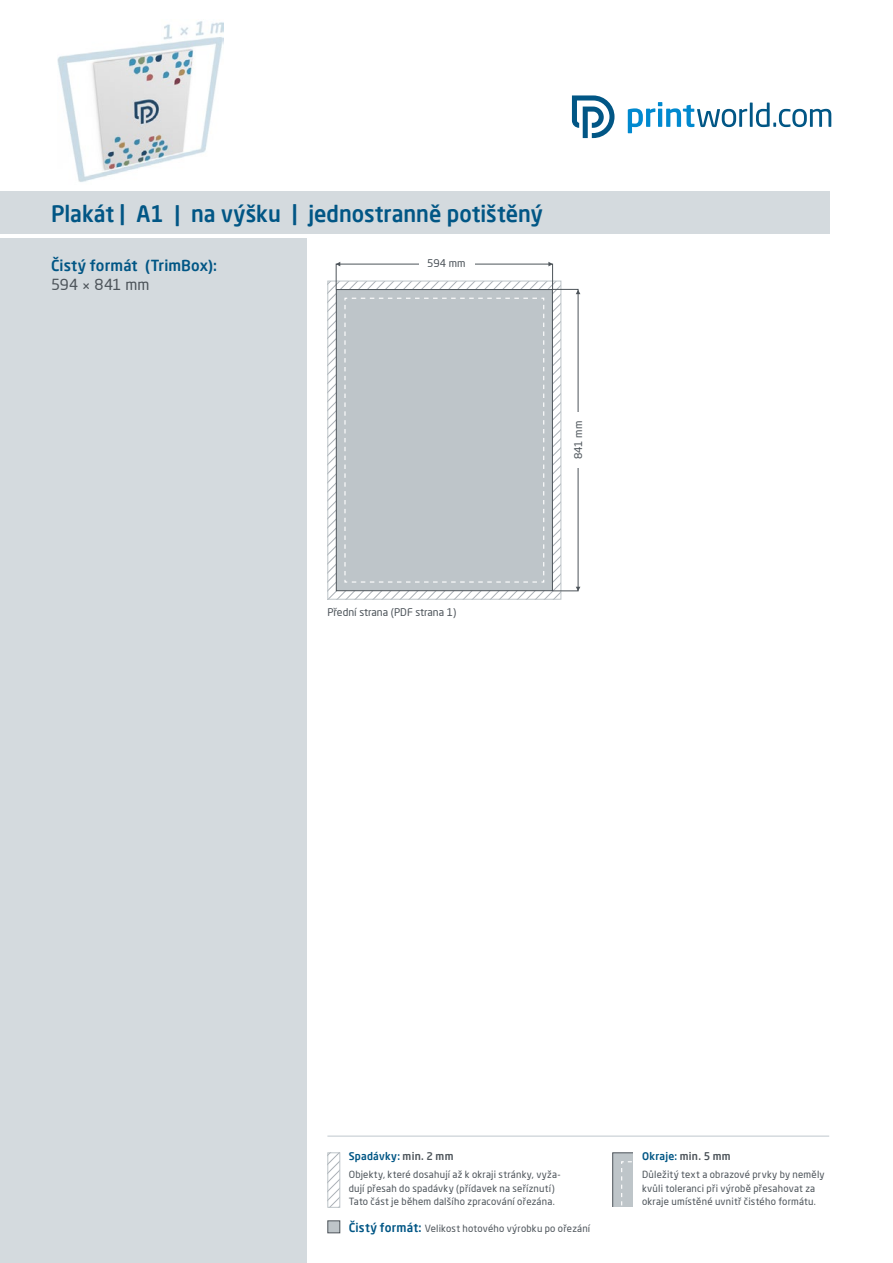
<style>
.page{position:relative;width:893px;height:1263px;background:#fff}
.page>*{position:absolute;margin:0;border:0;box-sizing:border-box;transform-origin:0 0}
.t1{font:500 22.5px "Neo Sans Pro";color:#015685;scale:.96 1}
.t2{font:500 15px "Neo Sans Pro";letter-spacing:.005em;color:#015685}
.t3{font:15px "Neo Sans Pro";letter-spacing:.005em;color:#4d545a}
.t4{font:10.5px "Neo Sans Pro";color:#4d545a}
.t5{font:500 10.5px "Neo Sans Pro";letter-spacing:.025em;color:#015685}
.t6{font:9.75px/13.5px "Neo Sans Pro";letter-spacing:.025em;color:#4d545a}
.s1{color:#4d545a}
.s2{font-weight:500;font-size:12px;color:#015685}
</style>
<div class="page">
<div style="left:0;top:238px;width:306px;height:1025px;background:#d4dade"></div>
<div style="left:0;top:191px;width:829px;height:43px;background:#d4dade"></div>
<svg style="left:628px;top:102px;width:203px;height:31px"></svg>
<svg style="left:572px;top:96px;width:42px;height:42px"></svg>
<div style="left:336px;top:289px;width:217px;height:302px;background:#bec5c9"></div>
<div style="left:336px;top:264px;width:217px;height:26px;border:1px solid #4d545a"></div>
<svg style="left:336px;top:262px;width:4px;height:4px"></svg>
<svg style="left:548px;top:262px;width:5px;height:4px"></svg>
<svg style="left:576px;top:290px;width:4px;height:4px"></svg>
<svg style="left:576px;top:587px;width:4px;height:4px"></svg>
<div style="left:419px;top:259px;width:55px;height:9px;background:#fff"></div>
<svg style="left:328px;top:298px;width:233px;height:301px"></svg>
<svg style="left:344px;top:297px;width:201px;height:286px"></svg>
<hr style="left:327px;top:1135px;width:502px;height:2px;background:#d4dade">
<svg style="left:329px;top:1154px;width:9px;height:52px"></svg>
<div style="left:327px;top:1152px;width:13px;height:56px;border:1px solid #bec5c9"></div>
<div style="left:327px;top:1220px;width:13px;height:13px;background:#bec5c9;border:1px solid #4d545a"></div>
<div style="left:612px;top:1152px;width:34px;height:60px;background:#bec5c9;border:1px solid #4d545a"></div>
<svg style="left:621px;top:1161px;width:13px;height:47px"></svg>
<div style="left:634px;top:1148px;width:17px;height:68px;background:#fff"></div>
<div style="left:608px;top:1208px;width:26px;height:8px;background:#fff"></div>
<img style="left:57px;top:21px;width:166px;height:161px">
<h1 class="t1" style="left:51px;top:200px;width:514px">Plakát | A1 | na výšku | jednostranně potištěný</h1>
<h2 class="t2" style="left:51px;top:256px;width:167px">Čistý formát (TrimBox):</h2>
<h2 class="t3" style="left:51px;top:276px;width:100px">594 × 841 mm</h2>
<p class="t4" style="left:427px;top:257px;width:40px">594 mm</p>
<p class="t4" style="left:572px;top:459px;width:40px;rotate:-90deg">841 mm</p>
<p class="t4" style="left:327px;top:606px;width:130px">Přední strana (PDF strana 1)</p>
<p class="t5" style="left:349px;top:1150px;width:106px">Spadávky: <span class="s1">min. 2 mm</span></p>
<p class="t6" style="left:349px;top:1168px;width:214px">Objekty, které dosahují až k okraji stránky, vyža&shy;dují přesah do spadávky (přídavek na seříznutí)<br>Tato část je během dalšího zpracování ořezána.</p>
<p class="t6" style="left:349px;top:1221px;width:243px"><span class="s2">Čistý formát:</span> Velikost hotového výrobku po ořezání</p>
<p class="t5" style="left:642px;top:1150px;width:90px">Okraje: <span class="s1">min. 5 mm</span></p>
<p class="t6" style="left:642px;top:1168px;width:184px">Důležitý text a obrazové prvky by neměly kvůli toleranci při výrobě přesahovat za okraje umístěné uvnitř čistého formátu.</p>
</div>
